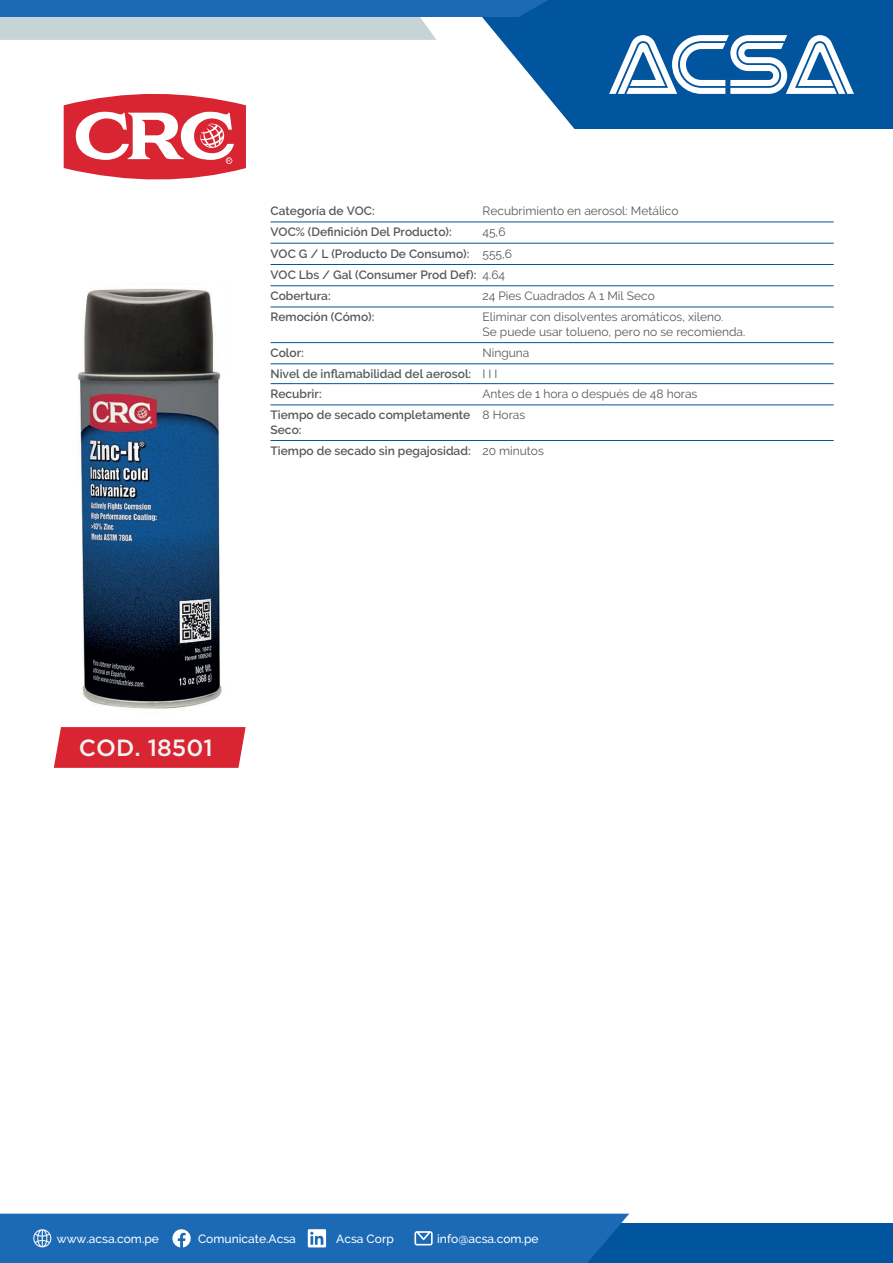
<style>
.page{position:relative;width:893px;height:1263px;background:#fff}
.page>*{position:absolute;margin:0;border:0;box-sizing:border-box;transform-origin:0 0}
.t1{font:500 23.4px "Gotham";color:#f2f3f4}
.t2{font:600 12px/21.3px "Raleway";color:#57585a}
.t3{font:12px/14.4px "Raleway";color:#57585a}
.t4{font:500 12px "Raleway";color:#fff}
.s1{font-weight:400}
</style>
<div class="page">
<img style="left:77px;top:288px;width:145px;height:422px">
<svg style="left:54px;top:727px;width:192px;height:41px;background:#d92e39"></svg>
<svg style="left:501px;top:0;width:392px;height:129px;background:#1863a6"></svg>
<svg style="left:64px;top:94px;width:182px;height:86px"></svg>
<svg style="left:609px;top:35px;width:245px;height:59px"></svg>
<svg style="left:0;top:0;width:549px;height:40px;background:#75a1c7"></svg>
<hr style="left:271px;top:222px;width:563px;height:1px;background:#01549e">
<hr style="left:271px;top:243px;width:563px;height:1px;background:#01549e">
<hr style="left:271px;top:264px;width:563px;height:1px;background:#01549e">
<hr style="left:271px;top:285px;width:563px;height:1px;background:#01549e">
<hr style="left:271px;top:307px;width:563px;height:1px;background:#01549e">
<hr style="left:271px;top:342px;width:563px;height:1px;background:#01549e">
<hr style="left:271px;top:363px;width:563px;height:1px;background:#01549e">
<hr style="left:271px;top:383px;width:563px;height:1px;background:#01549e">
<hr style="left:271px;top:404px;width:563px;height:1px;background:#01549e">
<hr style="left:271px;top:440px;width:563px;height:1px;background:#01549e">
<div style="left:315px;top:1223px;width:578px;height:40px;background:#01549e"></div>
<div style="left:0;top:1214px;width:629px;height:49px;background:#1c6ab5"></div>
<p class="t2" style="left:271px;top:200px;width:106px">Categoría de VOC:</p>
<p class="t3" style="left:483px;top:204px;width:198px">Recubrimiento en aerosol: Metálico</p>
<p class="t2" style="left:271px;top:221px;width:183px">VOC% (Definición Del Producto):</p>
<p class="t2" style="left:271px;top:221px;width:243px;text-indent:212px"><span class="s1">45,6<br></span>VOC G / L (Producto De Consumo): <span class="s1">555,6<br></span>VOC Lbs / Gal (Consumer Prod Def): <span class="s1">4.64<br></span>Cobertura:</p>
<p class="t3" style="left:483px;top:289px;width:174px">24 Pies Cuadrados A 1 Mil Seco</p>
<p class="t2" style="left:271px;top:307px;width:105px">Remoción (Cómo):</p>
<p class="t3" style="left:483px;top:310px;width:264px">Eliminar con disolventes aromáticos, xileno.<br>Se puede usar tolueno, pero no se recomienda.</p>
<p class="t2" style="left:271px;top:342px;width:35px">Color:</p>
<p class="t2" style="left:271px;top:342px;width:260px;text-indent:212px"><span class="s1">Ninguna<br></span>Nivel de inflamabilidad del aerosol: <span class="s1">I I I</span></p>
<p class="t2" style="left:271px;top:383px;width:53px">Recubrir:</p>
<p class="t3" style="left:483px;top:387px;width:216px">Antes de 1 hora o después de 48 horas</p>
<p class="t2" style="left:271px;top:408px;width:201px;line-height:14.4px">Tiempo de secado completamente<br>Seco:</p>
<p class="t3" style="left:483px;top:408px;width:44px">8 Horas</p>
<p class="t2" style="left:271px;top:440px;width:275px">Tiempo de secado sin pegajosidad: <span class="s1">20 minutos</span></p>
<h1 class="t1" style="left:79px;top:732px;width:135px">COD. 18501</h1>
<p class="t4" style="left:57px;top:1232px;width:104px">www.acsa.com.pe</p>
<p class="t4" style="left:198px;top:1232px;width:99px">Comunicate.Acsa</p>
<p class="t4" style="left:336px;top:1232px;width:59px">Acsa Corp</p>
<p class="t4" style="left:437px;top:1232px;width:103px">info@acsa.com.pe</p>
</div>
